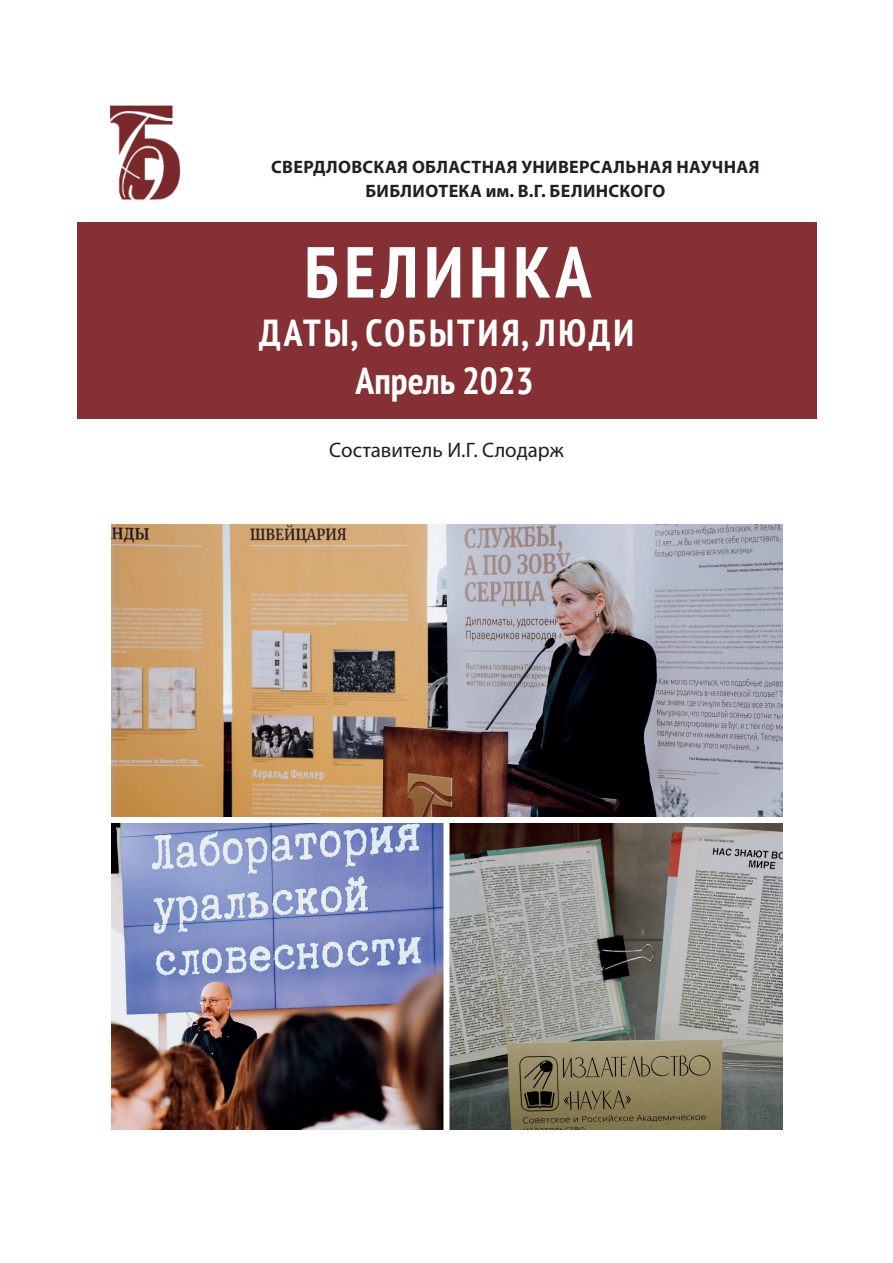
<style>
.page{position:relative;width:893px;height:1263px;background:#fff}
.page>*{position:absolute;margin:0;border:0;box-sizing:border-box;transform-origin:0 0}
.t1{font:700 condensed 72px "PT Sans";letter-spacing:.08em;color:#fff}
.t2{font:700 condensed 37.5px/48px "PT Sans";letter-spacing:.06em;color:#fff;text-align:center}
.t3{font:21px "Myriad Pro";color:#231f20}
.t4{font:700 18px/24px "Myriad Pro";letter-spacing:.02em;color:#231f20;text-align:center}
</style>
<div class="page">
<div style="left:77px;top:222px;width:739px;height:197px;background:#843034"></div>
<img style="left:110px;top:105px;width:71px;height:95px">
<img style="left:112px;top:524px;width:670px;height:605px">
<div style="left:74px;top:817px;width:745px;height:6px;background:#fff"></div>
<div style="left:443px;top:820px;width:6px;height:347px;background:#fff"></div>
<p class="t4" style="left:271px;top:155px;width:490px">СВЕРДЛОВСКАЯ ОБЛАСТНАЯ УНИВЕРСАЛЬНАЯ НАУЧНАЯ<br>БИБЛИОТЕКА им. В.Г. БЕЛИНСКОГО</p>
<h1 class="t1" style="left:304px;top:224px;width:289px">БЕЛИНКА</h1>
<h2 class="t2" style="left:259px;top:308px;width:376px">ДАТЫ, СОБЫТИЯ, ЛЮДИ<br>Апрель 2023</h2>
<p class="t3" style="left:329px;top:436px;width:236px">Составитель И.Г. Слодарж</p>
</div>
